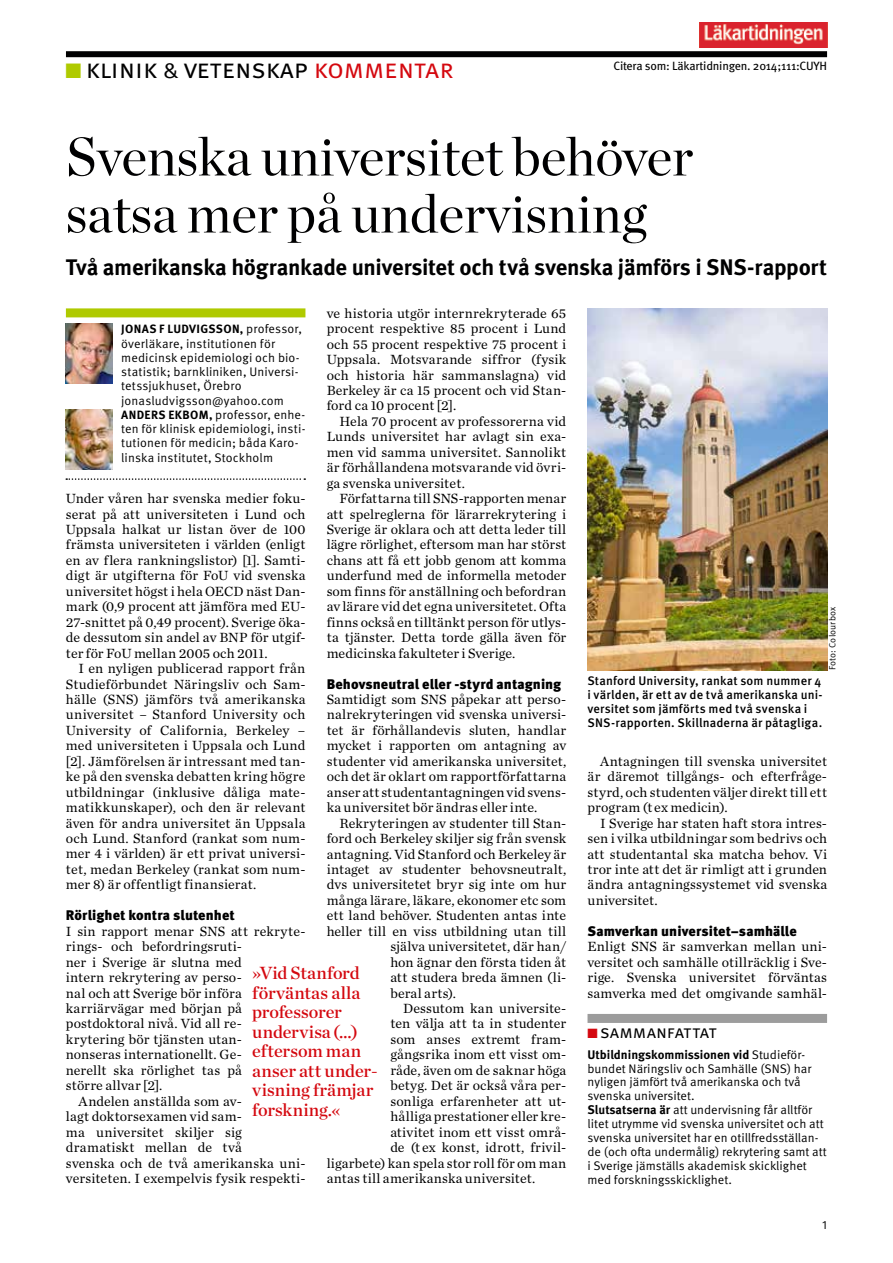
<style>
.page{position:relative;width:893px;height:1263px;background:#fff}
.page>*{position:absolute;margin:0;border:0;box-sizing:border-box;transform-origin:0 0}
.t1{font:54px/57px "Chronicle Display";color:#000001}
.t2{font:27px "Meta OT Norm";color:#000001}
.t3{font:700 22.5px "Meta OT";letter-spacing:-.015em;color:#000001}
.t4{font:18px/19.5px "Chronicle Deck Semi";color:#d4080f}
.t5{font:18px "Meta OT Norm";letter-spacing:-.015em;color:#000001}
.t6{font:13.95px/15.5px "Chronicle Text G1";letter-spacing:.01em;color:#000001;text-align:justify}
.t7{font:900 13.95px "Meta OT";letter-spacing:.005em;color:#000001}
.t8{font:12.45px/14px "Meta OT Norm";color:#000001}
.t9{font:500 12.45px/14.2px "Meta OT";letter-spacing:.01em;color:#000001}
.t10{font:700 12.45px "Meta OT";color:#000001}
.t11{font:12px "Meta OT";letter-spacing:-.02em;color:#000001}
.t12{font:700 12px "Meta OT";letter-spacing:.03em;color:#000001}
.t13{font:12px "Meta OT Norm";color:#000001}
.t14{font:9px "Meta OT Norm";color:#000001}
.s1{color:#afca00}
.s2{font-family:"Meta OT";font-weight:700;font-size:21px;color:#afca00}
.s3{font-size:22.65px}
.s4{color:#d4080f}
.s5{font-family:"Meta OT Norm";font-weight:400;font-size:12.45px}
.s6{font-family:"Meta OT";font-weight:700;font-size:12px}
.s7{font-family:"Meta OT Norm";font-weight:400}
.s8{font-family:"Meta OT";font-weight:700}
</style>
<div class="page">
<div style="left:66px;top:51px;width:761px;height:6px;background:#000001"></div>
<div style="left:587px;top:1014px;width:240px;height:9px;background:#9c9c9c"></div>
<img style="left:700px;top:23px;width:127px;height:25px">
<div style="left:66px;top:308px;width:239px;height:9px;background:#afca00"></div>
<img style="left:66px;top:324px;width:47px;height:59px">
<svg style="left:66px;top:478px;width:239px;height:2px"></svg>
<img style="left:66px;top:410px;width:47px;height:59px">
<img style="left:587px;top:308px;width:240px;height:363px">
<h2 class="t2" style="left:65px;top:53px;width:390px"><span class="s1">■</span><span class="s2">■</span> klinik <span class="s3">&amp;</span> vetenskap <span class="s4">kommentar</span></h2>
<p class="t11" style="left:613px;top:59px;width:215px">Citera som: Läkartidningen. 2014;111:CUYH</p>
<h1 class="t1" style="left:66px;top:124px;width:629px">Svenska universitet behöver satsa mer på undervisning</h1>
<h3 class="t3" style="left:66px;top:253px;width:763px">Två amerikanska högrankade universitet och två svenska jämförs i SNS-rapport</h3>
<p class="t6" style="left:327px;top:304px;width:241px">ve historia utgör internrekryterade 65 procent respektive 85 procent i Lund och 55 procent respektive 75 procent i Uppsala. Motsvarande siffror (fysik och historia här sammanslagna) vid Berkeley är ca 15 procent och vid Stan&shy;ford ca 10 procent [2].</p>
<p class="t6" style="left:327px;top:413px;width:241px;text-indent:13px">Hela 70 procent av professorerna vid Lunds universitet har avlagt sin exa&shy;men vid samma universitet. Sannolikt är förhållandena motsvarande vid övri&shy;ga svenska universitet.</p>
<p class="t6" style="left:327px;top:490px;width:241px;text-indent:13px">Författarna till SNS-rapporten menar att spelreglerna för lärarrekrytering i Sverige är oklara och att detta leder till lägre rörlighet, eftersom man har störst chans att få ett jobb genom att komma underfund med de informella metoder som finns för anställning och befordran av lärare vid det egna universitetet. Ofta finns också en tilltänkt person för utlys&shy;ta tjänster. Detta torde gälla även för medicinska fakulteter i Sverige.</p>
<p class="t7" style="left:327px;top:675px;width:236px">Behovsneutral eller -styrd antagning</p>
<p class="t6" style="left:327px;top:691px;width:241px">Samtidigt som SNS påpekar att perso&shy;nalrekryteringen vid svenska universi&shy;tet är förhållandevis sluten, handlar mycket i rapporten om antagning av studenter vid amerikanska universitet, och det är oklart om rapportförfattarna anser att studentantagningen vid svens&shy;ka universitet bör ändras eller inte.</p>
<p class="t6" style="left:339px;top:814px;width:228px">Rekryteringen av studenter till Stan-</p>
<p class="t6" style="left:327px;top:830px;width:241px">ford och Berkeley skiljer sig från svensk</p>
<p class="t6" style="left:327px;top:845px;width:241px">antagning. Vid Stanford och Berkeley är</p>
<p class="t6" style="left:327px;top:861px;width:241px">intaget av studenter behovsneutralt,</p>
<p class="t6" style="left:327px;top:876px;width:241px">dvs universitetet bryr sig inte om hur</p>
<p class="t6" style="left:327px;top:892px;width:241px">många lärare, läkare, ekonomer etc som</p>
<p class="t6" style="left:327px;top:907px;width:241px">ett land behöver. Studenten antas inte</p>
<p class="t6" style="left:327px;top:923px;width:241px">heller till en viss utbildning utan till</p>
<p class="t6" style="left:390px;top:938px;width:177px">själva universitetet, där han/</p>
<p class="t6" style="left:390px;top:953px;width:177px">hon ägnar den första tiden åt</p>
<p class="t6" style="left:390px;top:969px;width:177px">att studera breda ämnen (li-</p>
<p class="t6" style="left:390px;top:984px;width:67px">beral arts).</p>
<p class="t6" style="left:403px;top:1000px;width:165px">Dessutom kan universite-</p>
<p class="t6" style="left:390px;top:1015px;width:177px">ten välja att ta in studenter</p>
<p class="t6" style="left:390px;top:1031px;width:177px">som anses extremt fram-</p>
<p class="t6" style="left:390px;top:1046px;width:177px">gångsrika inom ett visst om-</p>
<p class="t6" style="left:390px;top:1062px;width:177px">råde, även om de saknar höga</p>
<p class="t6" style="left:390px;top:1077px;width:177px">betyg. Det är också våra per-</p>
<p class="t6" style="left:390px;top:1092px;width:177px">sonliga erfarenheter att ut-</p>
<p class="t6" style="left:390px;top:1108px;width:177px">hålliga prestationer eller kre-</p>
<p class="t6" style="left:390px;top:1123px;width:177px">ativitet inom ett visst områ-</p>
<p class="t6" style="left:390px;top:1139px;width:177px">de (t ex konst, idrott, frivil-</p>
<p class="t6" style="left:327px;top:1154px;width:241px">ligarbete) kan spela stor roll för om man</p>
<p class="t6" style="left:327px;top:1170px;width:210px">antas till amerikanska universitet.</p>
<p class="t12" style="left:121px;top:321px;width:182px">JONAS F LUDVIGSSON, <span class="s5">professor,</span></p>
<p class="t8" style="left:121px;top:336px;width:186px">överläkare, institutionen för medicinsk epidemiologi och bio&shy;statistik; barnkliniken, Universi&shy;tetssjukhuset, Örebro jonasludvigsson@yahoo.com<br><span class="s6">ANDERS EKBOM,</span> professor, enhe&shy;ten för klinisk epidemiologi, insti&shy;tutionen för medicin; båda Karo&shy;linska institutet, Stockholm</p>
<p class="t6" style="left:66px;top:490px;width:241px">Under våren har svenska medier foku&shy;serat på att universiteten i Lund och Uppsala halkat ur listan över de 100 främsta universiteten i världen (enligt en av flera rankningslistor) [1]. Samti&shy;digt är utgifterna för FoU vid svenska universitet högst i hela OECD näst Dan&shy;mark (0,9 procent att jämföra med EU-27-snittet på 0,49 procent). Sverige öka&shy;de dessutom sin andel av BNP för utgif&shy;ter för FoU mellan 2005 och 2011.</p>
<p class="t6" style="left:66px;top:660px;width:241px;text-indent:13px">I en nyligen publicerad rapport från Studieförbundet Näringsliv och Sam&shy;hälle (SNS) jämförs två amerikanska universitet – Stanford University och University of California, Berkeley – med universiteten i Uppsala och Lund [2]. Jämförelsen är intressant med tan&shy;ke på den svenska debatten kring högre utbildningar (inklusive dåliga mate&shy;matikkunskaper), och den är relevant även för andra universitet än Uppsala och Lund. Stanford (rankat som num&shy;mer 4 i världen) är ett privat universi&shy;tet, medan Berkeley (rankat som num&shy;mer 8) är offentligt finansierat.</p>
<p class="t7" style="left:66px;top:907px;width:170px">Rörlighet kontra slutenhet</p>
<p class="t6" style="left:66px;top:922px;width:241px">I sin rapport menar SNS att rekryte-</p>
<p class="t6" style="left:66px;top:938px;width:177px">rings- och befordringsruti-</p>
<p class="t6" style="left:66px;top:953px;width:177px">ner i Sverige är slutna med</p>
<p class="t6" style="left:66px;top:969px;width:177px">intern rekrytering av perso-</p>
<p class="t6" style="left:66px;top:984px;width:177px">nal och att Sverige bör införa</p>
<p class="t6" style="left:66px;top:1000px;width:177px">karriärvägar med början på</p>
<p class="t6" style="left:66px;top:1015px;width:177px">postdoktoral nivå. Vid all re-</p>
<p class="t6" style="left:66px;top:1031px;width:177px">krytering bör tjänsten utan-</p>
<p class="t6" style="left:66px;top:1046px;width:177px">nonseras internationellt. Ge-</p>
<p class="t6" style="left:66px;top:1062px;width:177px">nerellt ska rörlighet tas på</p>
<p class="t6" style="left:66px;top:1077px;width:98px">större allvar [2].</p>
<p class="t6" style="left:79px;top:1092px;width:165px">Andelen anställda som av-</p>
<p class="t6" style="left:66px;top:1108px;width:177px">lagt doktorsexamen vid sam-</p>
<p class="t6" style="left:66px;top:1123px;width:177px">ma universitet skiljer sig</p>
<p class="t6" style="left:66px;top:1139px;width:177px">dramatiskt mellan de två</p>
<p class="t6" style="left:66px;top:1154px;width:241px">svenska och de två amerikanska uni-</p>
<p class="t6" style="left:66px;top:1170px;width:241px">versiteten. I exempelvis fysik respekti-</p>
<p class="t4" style="left:252px;top:962px;width:127px">»Vid Stanford förväntas alla professorer undervisa (…) eftersom man anser att under&shy;visning främjar forskning.«</p>
<p class="t14" style="left:827px;top:670px;width:65px;rotate:-90deg">Foto: Colourbox</p>
<p class="t9" style="left:587px;top:673px;width:237px">Stanford University, rankat som nummer 4 i världen, är ett av de två amerikanska uni&shy;versitet som jämförts med två svenska i SNS-rapporten. Skillnaderna är påtagliga.</p>
<p class="t6" style="left:587px;top:753px;width:241px;text-indent:13px">Antagningen till svenska universitet är däremot tillgångs- och efterfråge&shy;styrd, och studenten väljer direkt till ett program (t ex medicin).</p>
<p class="t6" style="left:587px;top:814px;width:241px;text-indent:13px">I Sverige har staten haft stora intres&shy;sen i vilka utbildningar som bedrivs och att studentantal ska matcha behov. Vi tror inte att det är rimligt att i grunden ändra antagningssystemet vid svenska universitet.</p>
<p class="t7" style="left:587px;top:922px;width:211px">Samverkan universitet–samhälle</p>
<p class="t6" style="left:587px;top:938px;width:241px">Enligt SNS är samverkan mellan uni&shy;versitet och samhälle otillräcklig i Sve&shy;rige. Svenska universitet förväntas samverka med det omgivande samhäl-</p>
<p class="t5" style="left:587px;top:1021px;width:131px"><span class="s4">■</span> sammanfattat</p>
<p class="t10" style="left:587px;top:1046px;width:219px">Utbildningskommissionen vid <span class="s7">Studieför-</span></p>
<p class="t8" style="left:587px;top:1061px;width:241px">bundet Näringsliv och Samhälle (SNS) har nyligen jämfört två amerikanska och två svenska universitet.<br><span class="s8">Slutsatserna är</span> att undervisning får alltför litet utrymme vid svenska universitet och att svenska universitet har en otillfredsställan&shy;de (och ofta undermålig) rekrytering samt att i Sverige jämställs akademisk skicklighet med forskningsskicklighet.</p>
<p class="t13" style="left:822px;top:1218px;width:6px">1</p>
</div>
